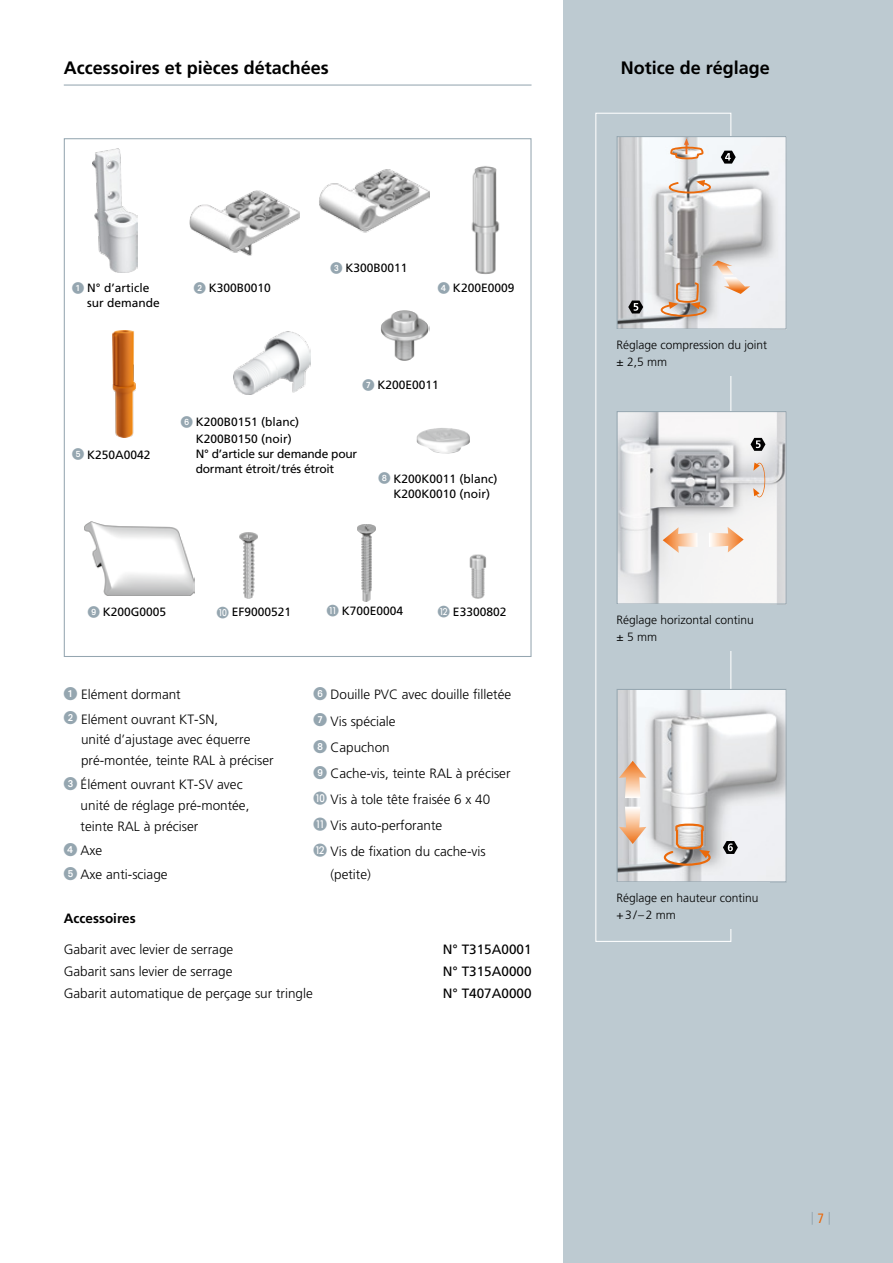
<style>
.page{position:relative;width:893px;height:1263px;background:#fff}
.page>*{position:absolute;margin:0;border:0;box-sizing:border-box;transform-origin:0 0}
.t1{font:700 18px "Frutiger";color:#000}
.Fließtext{font:300 13.5px/20.9px "Frutiger";color:#000}
.t2{font:13.5px "Frutiger";color:#000}
.t3{font:700 13.5px "Frutiger";color:#000}
.t4{font:condensed 13.5px "Frutiger";color:#ec6502}
.Fließtext-2{font:12px/15px "Frutiger";color:#000}
.t5{font:300 12px/16.5px "Frutiger";color:#000}
.Fließtext-3{font:12px/15px "Frutiger";letter-spacing:-.02em;color:#000}
.s1{font-family:"European Pi One";color:#95a6b0}
</style>
<div class="page">
<div style="left:64px;top:138px;width:467px;height:519px;background:#fff;border:1px solid #95a6b0"></div>
<div style="left:563px;top:0;width:330px;height:1263px;background:#bdcad1"></div>
<svg style="left:812px;top:1212px;width:1px;height:13px"></svg>
<svg style="left:829px;top:1212px;width:1px;height:13px"></svg>
<div style="left:595px;top:113px;width:136px;height:829px;border:1px solid #fff"></div>
<img style="left:619px;top:138px;width:166px;height:190px">
<div style="left:617px;top:136px;width:170px;height:194px;border:1px solid #95a6b0"></div>
<div style="left:617px;top:330px;width:153px;height:46px;background:#bdcad1"></div>
<img style="left:619px;top:413px;width:166px;height:189px">
<svg style="left:753px;top:462px;width:12px;height:35px"></svg>
<svg style="left:663px;top:527px;width:34px;height:26px"></svg>
<svg style="left:709px;top:527px;width:35px;height:25px"></svg>
<div style="left:617px;top:411px;width:170px;height:193px;border:1px solid #95a6b0"></div>
<div style="left:617px;top:604px;width:153px;height:47px;background:#bdcad1"></div>
<img style="left:619px;top:691px;width:166px;height:189px">
<svg style="left:619px;top:761px;width:27px;height:37px"></svg>
<svg style="left:663px;top:822px;width:49px;height:45px"></svg>
<svg style="left:619px;top:807px;width:27px;height:37px"></svg>
<div style="left:617px;top:689px;width:170px;height:193px;border:1px solid #95a6b0"></div>
<div style="left:617px;top:882px;width:153px;height:47px;background:#bdcad1"></div>
<img style="left:92px;top:149px;width:46px;height:123px">
<img style="left:239px;top:532px;width:19px;height:67px">
<img style="left:319px;top:169px;width:110px;height:64px">
<img style="left:416px;top:428px;width:54px;height:26px">
<img style="left:381px;top:310px;width:49px;height:51px">
<img style="left:190px;top:190px;width:110px;height:66px">
<img style="left:469px;top:554px;width:17px;height:45px">
<img style="left:112px;top:330px;width:23px;height:108px">
<img style="left:84px;top:521px;width:111px;height:75px">
<img style="left:357px;top:525px;width:18px;height:76px">
<hr style="left:64px;top:85px;width:467px;height:1px;background:#95a6b0">
<svg style="left:723px;top:841px;width:15px;height:13px"></svg>
<img style="left:234px;top:332px;width:76px;height:63px">
<img style="left:471px;top:166px;width:29px;height:108px">
<svg style="left:660px;top:138px;width:90px;height:180px;background:#d3cdca"></svg>
<svg style="left:628px;top:301px;width:15px;height:12px"></svg>
<svg style="left:750px;top:438px;width:15px;height:13px"></svg>
<p class="t1" style="left:64px;top:57px;width:267px">Accessoires et pièces détachées</p>
<p class="Fließtext-2" style="left:87px;top:280px;width:74px;text-indent:-15px"><span class="s1">1</span> N° d’article sur demande</p>
<p class="Fließtext-2" style="left:194px;top:280px;width:79px"><span class="s1">2</span> K300B0010</p>
<p class="Fließtext-2" style="left:330px;top:260px;width:79px"><span class="s1">3</span> K300B0011</p>
<p class="Fließtext-2" style="left:438px;top:280px;width:78px"><span class="s1">4</span> K200E0009</p>
<p class="Fließtext-2" style="left:72px;top:447px;width:80px"><span class="s1">5</span> K250A0042</p>
<p class="Fließtext-2" style="left:362px;top:377px;width:78px"><span class="s1">7</span> K200E0011</p>
<p class="Fließtext-2" style="left:196px;top:414px;width:105px;line-height:16.5px;text-indent:-15px"><span class="s1">6</span> K200B0151 (blanc)<br>K200B0150 (noir)</p>
<p class="Fließtext-3" style="left:196px;top:446px;width:163px">N° d’article sur demande pour dormant étroit/trés étroit</p>
<p class="Fließtext-2" style="left:393px;top:471px;width:106px;text-indent:-15px"><span class="s1">8</span> K200K0011 (blanc)<br>K200K0010 (noir)</p>
<p class="Fließtext-2" style="left:88px;top:604px;width:80px"><span class="s1">9</span> K200G0005</p>
<p class="Fließtext-2" style="left:217px;top:604px;width:76px"><span class="s1">J</span> EF9000521</p>
<p class="Fließtext-2" style="left:327px;top:603px;width:78px"><span class="s1">K</span> K700E0004</p>
<p class="Fließtext-2" style="left:453px;top:604px;width:55px">E3300802</p>
<p class="Fließtext" style="left:64px;top:684px;width:119px"><sup>1</sup> Elément dormant</p>
<p class="Fließtext" style="left:81px;top:708px;width:194px;text-indent:-17px"><sup>2</sup> Elément ouvrant KT-SN,<br>unité d’ajustage avec équerre pré-montée, teinte RAL à préciser</p>
<p class="Fließtext" style="left:81px;top:774px;width:170px;text-indent:-17px"><sup>3</sup> Élément ouvrant KT-SV avec unité de réglage pré-montée, teinte RAL à préciser</p>
<p class="Fließtext" style="left:64px;top:840px;width:40px"><sup>4</sup> Axe</p>
<p class="Fließtext" style="left:64px;top:864px;width:105px"><sup>5</sup> Axe anti-sciage</p>
<p class="Fließtext" style="left:314px;top:684px;width:199px"><sup>6</sup> Douille PVC avec douille filletée</p>
<p class="Fließtext" style="left:314px;top:710px;width:84px"><sup>7</sup> Vis spéciale</p>
<p class="Fließtext" style="left:314px;top:737px;width:78px"><sup>8</sup> Capuchon</p>
<p class="Fließtext" style="left:314px;top:763px;width:198px"><sup>9</sup> Cache-vis, teinte RAL à préciser</p>
<p class="Fließtext" style="left:314px;top:789px;width:178px"><sup>J</sup> Vis à tole tête fraisée 6 x 40</p>
<p class="Fließtext" style="left:314px;top:815px;width:130px"><sup>K</sup> Vis auto-perforante</p>
<p class="Fließtext" style="left:330px;top:840px;width:157px;line-height:23px">Vis de fixation du cache-vis (petite)</p>
<p class="t3" style="left:64px;top:910px;width:73px">Accessoires</p>
<p class="Fließtext" style="left:64px;top:938px;width:171px">Gabarit avec levier de serrage</p>
<p class="t2" style="left:443px;top:941px;width:90px">N° T315A0001</p>
<p class="Fließtext" style="left:64px;top:961px;width:170px">Gabarit sans levier de serrage</p>
<p class="t2" style="left:443px;top:963px;width:90px">N° T315A0000</p>
<p class="Fließtext" style="left:64px;top:983px;width:251px">Gabarit automatique de perçage sur tringle</p>
<p class="t2" style="left:443px;top:985px;width:90px">N° T407A0000</p>
<p class="t1" style="left:621px;top:57px;width:151px">Notice de réglage</p>
<p class="t5" style="left:617px;top:337px;width:152px">Réglage compression du joint ± 2,5 mm</p>
<p class="t5" style="left:617px;top:612px;width:139px">Réglage horizontal continu ± 5 mm</p>
<p class="t5" style="left:617px;top:890px;width:144px">Réglage en hauteur continu +3/–2 mm</p>
<p class="t4" style="left:817px;top:1210px;width:8px">7</p>
</div>
